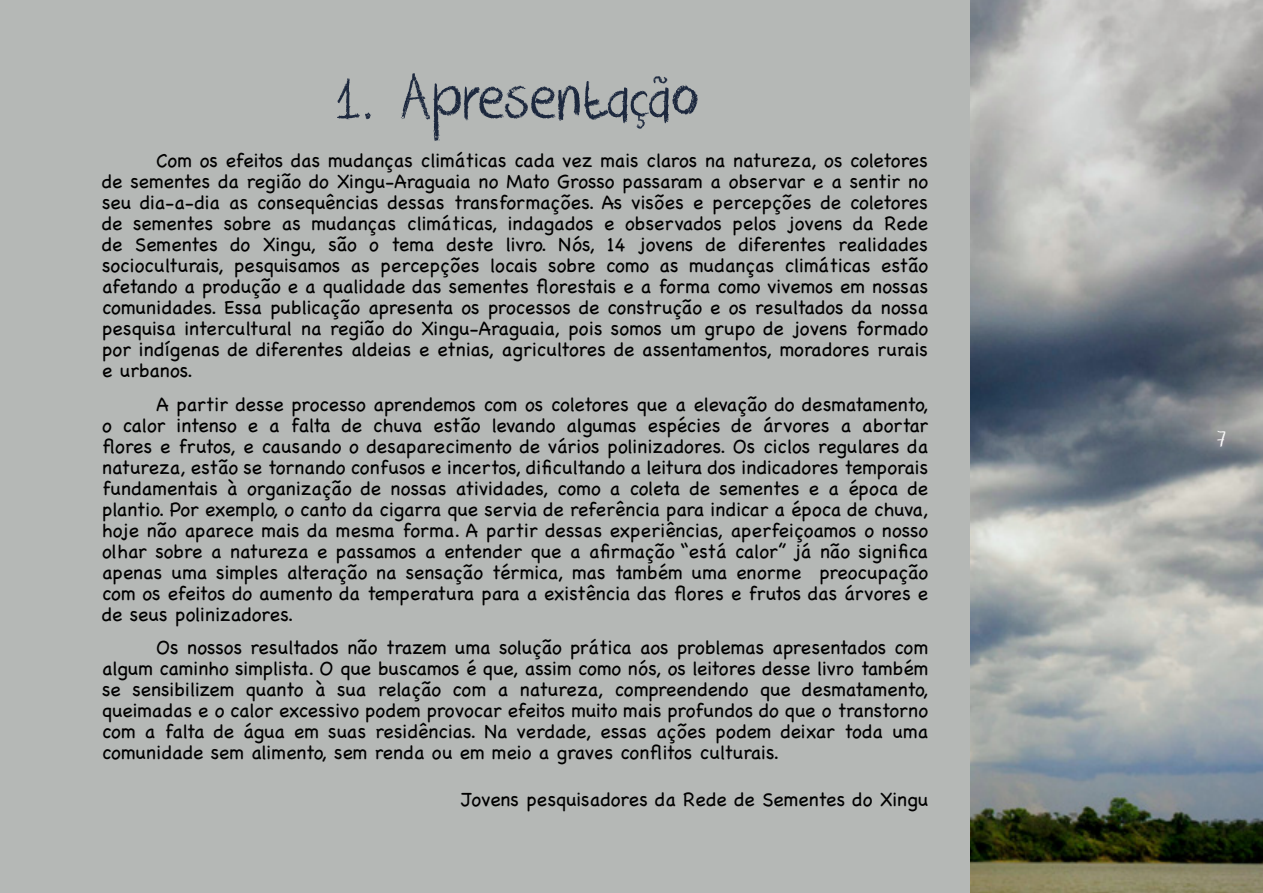
<style>
.page{position:relative;width:1263px;height:893px;background:#fff}
.page>*{position:absolute;margin:0;border:0;box-sizing:border-box;transform-origin:0 0}
.t1{font:66px "DK Crayon Crumble";color:#1c283e}
.t2{font:25.5px "DK Crayon Crumble";color:#fff}
.t3{font:19.5px/21px "Chalkboard";color:#000;text-align:justify}
</style>
<div class="page">
<div style="left:0;top:0;width:1080px;height:893px;background:#b5b8b6"></div>
<img style="left:970px;top:0;width:293px;height:893px">
<h1 class="t1" style="left:334px;top:77px;width:367px">1. Apresentação</h1>
<p class="t3" style="left:102px;top:149px;width:827px;text-indent:54px">Com os efeitos das mudanças climáticas cada vez mais claros na natureza, os coletores de sementes da região do Xingu-Araguaia no Mato Grosso passaram a observar e a sentir no seu dia-a-dia as consequências dessas transformações. As visões e percepções de coletores de sementes sobre as mudanças climáticas, indagados e observados pelos jovens da Rede de Sementes do Xingu, são o tema deste livro. Nós, 14 jovens de diferentes realidades socioculturais, pesquisamos as percepções locais sobre como as mudanças climáticas estão afetando a produção e a qualidade das sementes florestais e a forma como vivemos em nossas comunidades. Essa publicação apresenta os processos de construção e os resultados da nossa pesquisa intercultural na região do Xingu-Araguaia, pois somos um grupo de jovens formado por indígenas de diferentes aldeias e etnias, agricultores de assentamentos, moradores rurais e urbanos.</p>
<p class="t3" style="left:102px;top:393px;width:827px;text-indent:54px">A partir desse processo aprendemos com os coletores que a elevação do desmatamento, o calor intenso e a falta de chuva estão levando algumas espécies de árvores a abortar flores e frutos, e causando o desaparecimento de vários polinizadores. Os ciclos regulares da natureza, estão se tornando confusos e incertos, dificultando a leitura dos indicadores temporais fundamentais à organização de nossas atividades, como a coleta de sementes e a época de plantio. Por exemplo, o canto da cigarra que servia de referência para indicar a época de chuva, hoje não aparece mais da mesma forma. A partir dessas experiências, aperfeiçoamos o nosso olhar sobre a natureza e passamos a entender que a afirmação “está calor” já não significa apenas uma simples alteração na sensação térmica, mas também uma enorme preocupação com os efeitos do aumento da temperatura para a existência das flores e frutos das árvores e de seus polinizadores.</p>
<p class="t3" style="left:102px;top:637px;width:827px;text-indent:54px">Os nossos resultados não trazem uma solução prática aos problemas apresentados com algum caminho simplista. O que buscamos é que, assim como nós, os leitores desse livro também se sensibilizem quanto à sua relação com a natureza, compreendendo que desmatamento, queimadas e o calor excessivo podem provocar efeitos muito mais profundos do que o transtorno com a falta de água em suas residências. Na verdade, essas ações podem deixar toda uma comunidade sem alimento, sem renda ou em meio a graves conflitos culturais.</p>
<p class="t3" style="left:461px;top:789px;width:468px">Jovens pesquisadores da Rede de Sementes do Xingu</p>
<h2 class="t2" style="left:1216px;top:431px;width:12px">7</h2>
</div>
